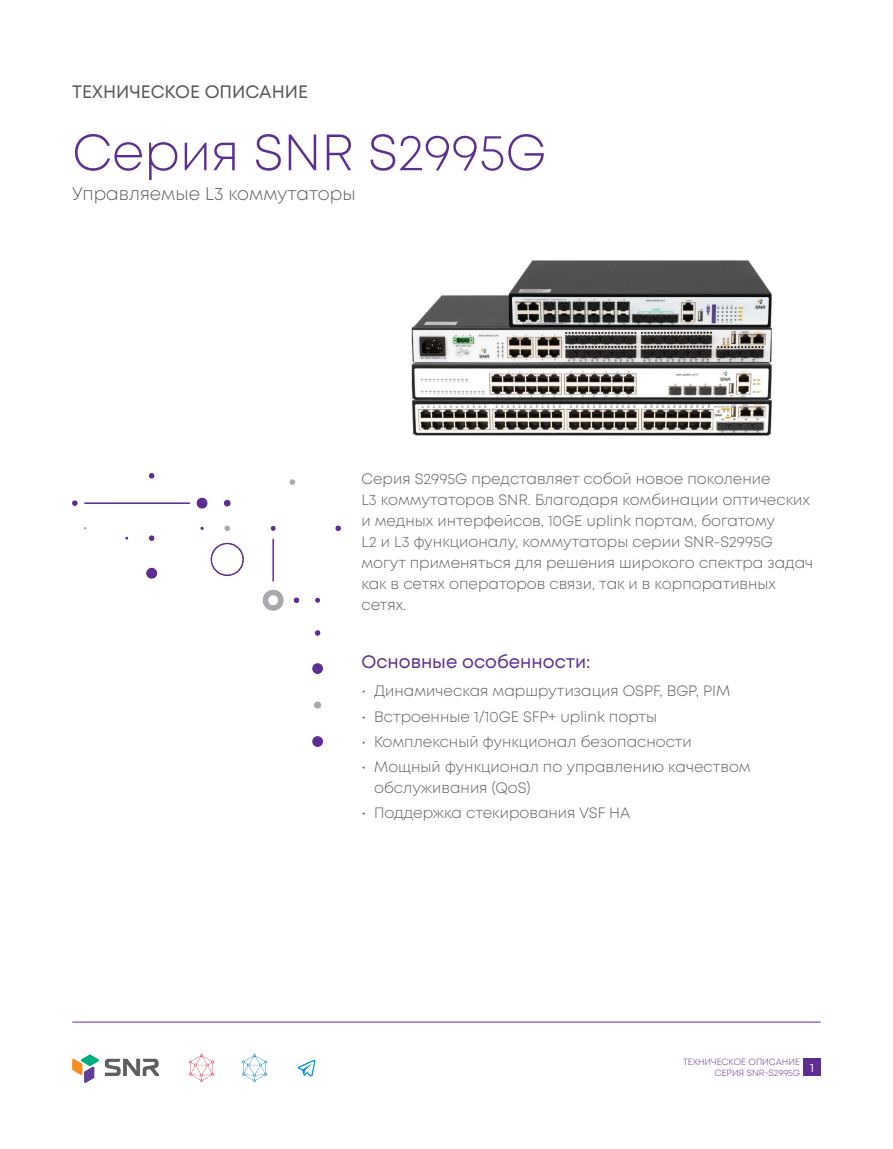
<style>
.page{position:relative;width:893px;height:1149px;background:#fff}
.page>*{position:absolute;margin:0;border:0;box-sizing:border-box;transform-origin:0 0}
.t1{font:300 51px "Mont";color:#5c2e91}
.t2{font:300 18px "Mont";color:#57585a}
.t3{font:18px "Mont";color:#5c2e91}
.t4{font:18px "Mont";color:#57585a}
.t5{font:300 15px/21px "Mont";color:#57585a}
.t6{font:300 9px/10.5px "Mont";color:#5c2e91}
</style>
<div class="page">
<img style="left:72px;top:473px;width:268px;height:273px">
<img style="left:72px;top:1054px;width:86px;height:27px">
<img style="left:297px;top:1059px;width:19px;height:17px">
<img style="left:243px;top:1054px;width:24px;height:27px">
<img style="left:190px;top:1054px;width:24px;height:27px">
<hr style="left:72px;top:1021px;width:749px;height:1px;background:#5c2e91">
<div style="left:803px;top:1058px;width:18px;height:17px;background:#5c2e91"></div>
<img style="left:411px;top:260px;width:361px;height:176px">
<p class="t4" style="left:72px;top:80px;width:237px">ТЕХНИЧЕСКОЕ ОПИСАНИЕ</p>
<p class="t1" style="left:72px;top:120px;width:476px">Серия SNR S2995G</p>
<p class="t2" style="left:72px;top:182px;width:285px">Управляемые L3 коммутаторы</p>
<p class="t5" style="left:361px;top:468px;width:453px">Cерия S2995G представляет собой новое поколение<br>L3 коммутаторов SNR. Благодаря комбинации оптических и медных интерфейсов, 10GE uplink портам, богатому<br>L2 и L3 функционалу, коммутаторы серии SNR-S2995G могут применяться для решения широкого спектра задач как в сетях операторов связи, так и в корпоративных сетях.</p>
<p class="t3" style="left:361px;top:649px;width:231px">Основные особенности:</p>
<p class="t5" style="left:361px;top:680px;width:370px">• Динамическая маршрутизация OSPF, BGP, PIM</p>
<p class="t5" style="left:361px;top:705px;width:297px">• Встроенные 1/10GE SFP+ uplink порты</p>
<p class="t5" style="left:361px;top:731px;width:332px">• Комплексный функционал безопасности</p>
<p class="t5" style="left:374px;top:756px;width:378px;text-indent:-13px">• Мощный функционал по управлению качеством обслуживания (QoS)</p>
<p class="t5" style="left:361px;top:802px;width:270px">• Поддержка стекирования VSF HA</p>
<p class="t6" style="left:715px;top:1056px;width:101px;text-indent:-32px">ТЕХНИЧЕСКОЕ ОПИСАНИЕ<br>СЕРИЯ SNR-S2995G <sup>1</sup></p>
</div>
